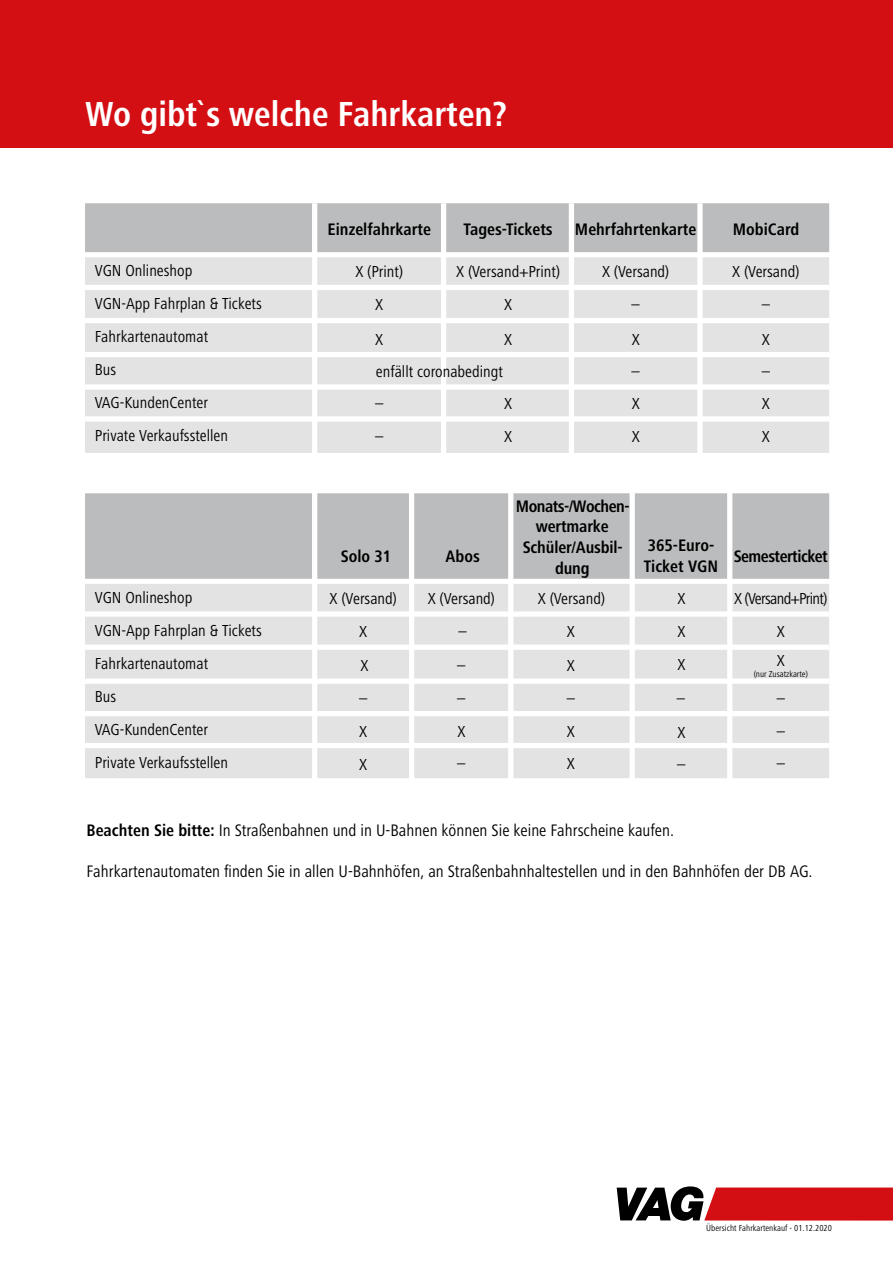
<style>
.page{position:relative;width:893px;height:1263px;background:#fff}
.page>*{position:absolute;margin:0;border:0;box-sizing:border-box;transform-origin:0 0}
.t1{font:700 condensed 36px "Frutiger Next LT";color:#fff}
.t2{font:condensed 17.25px "Frutiger Next LT";color:#000}
.t3{font:700 condensed 17.25px/20.7px "Frutiger Next LT";color:#000;text-align:center}
.t4{font:700 condensed 17.25px "Frutiger Next LT";letter-spacing:-.03em;color:#000}
.t5{font:condensed 16.5px/33px "Frutiger Next LT";color:#000}
.t6{font:condensed 16.5px "Frutiger Next LT";letter-spacing:-.04em;color:#000}
.t7{font:condensed 9px "Frutiger Next LT";color:#000}
.s1{font-weight:700}
</style>
<div class="page">
<div style="left:0;top:0;width:893px;height:147px;background:#d40f14"></div>
<svg style="left:617px;top:1186px;width:276px;height:35px;background:#af3437"></svg>
<div style="left:85px;top:203px;width:744px;height:49px;background:#bbbcbd;border:2px solid #bbbcbd"></div>
<div style="left:85px;top:257px;width:744px;height:196px;background:#e3e3e3"></div>
<div style="left:312px;top:203px;width:5px;height:256px;background:#fff"></div>
<div style="left:441px;top:203px;width:5px;height:256px;background:#fff"></div>
<div style="left:569px;top:203px;width:5px;height:256px;background:#fff"></div>
<div style="left:697px;top:203px;width:6px;height:256px;background:#fff"></div>
<div style="left:85px;top:285px;width:744px;height:5px;background:#fff"></div>
<div style="left:85px;top:318px;width:744px;height:5px;background:#fff"></div>
<div style="left:85px;top:352px;width:744px;height:5px;background:#fff"></div>
<div style="left:85px;top:384px;width:744px;height:6px;background:#fff"></div>
<div style="left:85px;top:416px;width:744px;height:6px;background:#fff"></div>
<div style="left:85px;top:493px;width:744px;height:86px;background:#bbbcbd;border:2px solid #bbbcbd"></div>
<div style="left:85px;top:584px;width:744px;height:194px;background:#e3e3e3"></div>
<div style="left:312px;top:488px;width:5px;height:295px;background:#fff"></div>
<div style="left:409px;top:488px;width:5px;height:295px;background:#fff"></div>
<div style="left:508px;top:488px;width:5px;height:295px;background:#fff"></div>
<div style="left:630px;top:480px;width:5px;height:303px;background:#fff"></div>
<div style="left:85px;top:611px;width:744px;height:6px;background:#fff"></div>
<div style="left:85px;top:644px;width:744px;height:6px;background:#fff"></div>
<div style="left:85px;top:678px;width:744px;height:6px;background:#fff"></div>
<div style="left:85px;top:711px;width:744px;height:5px;background:#fff"></div>
<div style="left:85px;top:743px;width:744px;height:5px;background:#fff"></div>
<div style="left:727px;top:488px;width:5px;height:295px;background:#fff"></div>
<h1 class="t1" style="left:85px;top:94px;width:423px">Wo gibt`s welche Fahrkarten?</h1>
<p class="t3" style="left:328px;top:219px;width:105px">Einzelfahrkarte</p>
<p class="t3" style="left:463px;top:219px;width:91px">Tages-Tickets</p>
<p class="t3" style="left:575px;top:219px;width:123px">Mehrfahrtenkarte</p>
<p class="t3" style="left:733px;top:219px;width:68px">MobiCard</p>
<p class="t5" style="left:95px;top:254px;width:169px">VGN Onlineshop<br>VGN-App Fahrplan &amp; Tickets<br>Fahrkartenautomat<br>Bus<br>VAG-KundenCenter<br>Private Verkaufsstellen</p>
<p class="t5" style="left:355px;top:255px;width:49px">X (Print)</p>
<p class="t5" style="left:456px;top:255px;width:105px">X (Versand+Print)</p>
<p class="t5" style="left:602px;top:255px;width:69px">X (Versand)</p>
<p class="t5" style="left:732px;top:255px;width:69px">X (Versand)</p>
<p class="t5" style="left:375px;top:288px;width:10px">X</p>
<p class="t5" style="left:504px;top:288px;width:10px">X</p>
<p class="t5" style="left:632px;top:288px;width:10px">–</p>
<p class="t5" style="left:762px;top:288px;width:10px">–</p>
<p class="t5" style="left:375px;top:323px;width:10px">X</p>
<p class="t5" style="left:504px;top:323px;width:10px">X</p>
<p class="t5" style="left:632px;top:323px;width:10px">X</p>
<p class="t5" style="left:762px;top:323px;width:10px">X</p>
<p class="t5" style="left:376px;top:355px;width:129px">enfällt coronabedingt</p>
<p class="t5" style="left:632px;top:355px;width:10px">–</p>
<p class="t5" style="left:762px;top:355px;width:10px">–</p>
<p class="t5" style="left:375px;top:387px;width:10px">–</p>
<p class="t5" style="left:504px;top:387px;width:10px">X</p>
<p class="t5" style="left:632px;top:387px;width:10px">X</p>
<p class="t5" style="left:762px;top:387px;width:10px">X</p>
<p class="t5" style="left:375px;top:420px;width:10px">–</p>
<p class="t5" style="left:504px;top:420px;width:10px">X</p>
<p class="t5" style="left:632px;top:420px;width:10px">X</p>
<p class="t5" style="left:762px;top:420px;width:10px">X</p>
<p class="t3" style="left:341px;top:546px;width:52px">Solo 31</p>
<p class="t3" style="left:446px;top:546px;width:36px">Abos</p>
<p class="t3" style="left:516px;top:496px;width:115px">Monats-/Wochen&shy;wertmarke<br>Schüler/Ausbil&shy;dung</p>
<p class="t3" style="left:644px;top:535px;width:76px;text-align:left">365-Euro-<br>Ticket VGN</p>
<p class="t4" style="left:734px;top:546px;width:96px">Semesterticket</p>
<p class="t5" style="left:95px;top:581px;width:169px">VGN Onlineshop<br>VGN-App Fahrplan &amp; Tickets<br>Fahrkartenautomat<br>Bus<br>VAG-KundenCenter<br>Private Verkaufsstellen</p>
<p class="t5" style="left:330px;top:582px;width:69px">X (Versand)</p>
<p class="t5" style="left:428px;top:582px;width:69px">X (Versand)</p>
<p class="t5" style="left:538px;top:582px;width:69px">X (Versand)</p>
<p class="t6" style="left:734px;top:589px;width:95px">X (Versand+Print)</p>
<p class="t5" style="left:677px;top:582px;width:10px">X</p>
<p class="t5" style="left:677px;top:615px;width:10px">X</p>
<p class="t5" style="left:359px;top:615px;width:10px">X</p>
<p class="t5" style="left:459px;top:615px;width:10px">–</p>
<p class="t5" style="left:567px;top:615px;width:10px">X</p>
<p class="t5" style="left:777px;top:615px;width:10px">X</p>
<p class="t5" style="left:361px;top:649px;width:10px">X</p>
<p class="t5" style="left:457px;top:649px;width:10px">–</p>
<p class="t5" style="left:567px;top:649px;width:10px">X</p>
<p class="t5" style="left:777px;top:644px;width:10px">X</p>
<p class="t7" style="left:754px;top:669px;width:56px">(nur Zusatzkarte)</p>
<p class="t5" style="left:359px;top:682px;width:10px">–</p>
<p class="t5" style="left:457px;top:682px;width:10px">–</p>
<p class="t5" style="left:567px;top:682px;width:10px">–</p>
<p class="t5" style="left:777px;top:682px;width:10px">–</p>
<p class="t5" style="left:359px;top:715px;width:10px">X</p>
<p class="t5" style="left:457px;top:715px;width:10px">X</p>
<p class="t5" style="left:567px;top:715px;width:10px">X</p>
<p class="t5" style="left:777px;top:715px;width:10px">–</p>
<p class="t5" style="left:359px;top:748px;width:10px">X</p>
<p class="t5" style="left:457px;top:747px;width:10px">–</p>
<p class="t5" style="left:567px;top:747px;width:10px">X</p>
<p class="t5" style="left:777px;top:747px;width:10px">–</p>
<p class="t5" style="left:677px;top:648px;width:10px">X</p>
<p class="t5" style="left:677px;top:682px;width:10px">–</p>
<p class="t5" style="left:677px;top:716px;width:10px">X</p>
<p class="t5" style="left:677px;top:748px;width:10px">–</p>
<p class="t2" style="left:87px;top:820px;width:589px"><span class="s1">Beachten Sie bitte:</span> In Straßenbahnen und in U-Bahnen können Sie keine Fahrscheine kaufen.</p>
<p class="t2" style="left:87px;top:862px;width:728px">Fahrkartenautomaten finden Sie in allen U-Bahnhöfen, an Straßenbahnhaltestellen und in den Bahnhöfen der DB AG.</p>
<p class="t7" style="left:706px;top:1223px;width:127px">Übersicht Fahrkartenkauf - 01.12.2020</p>
</div>
